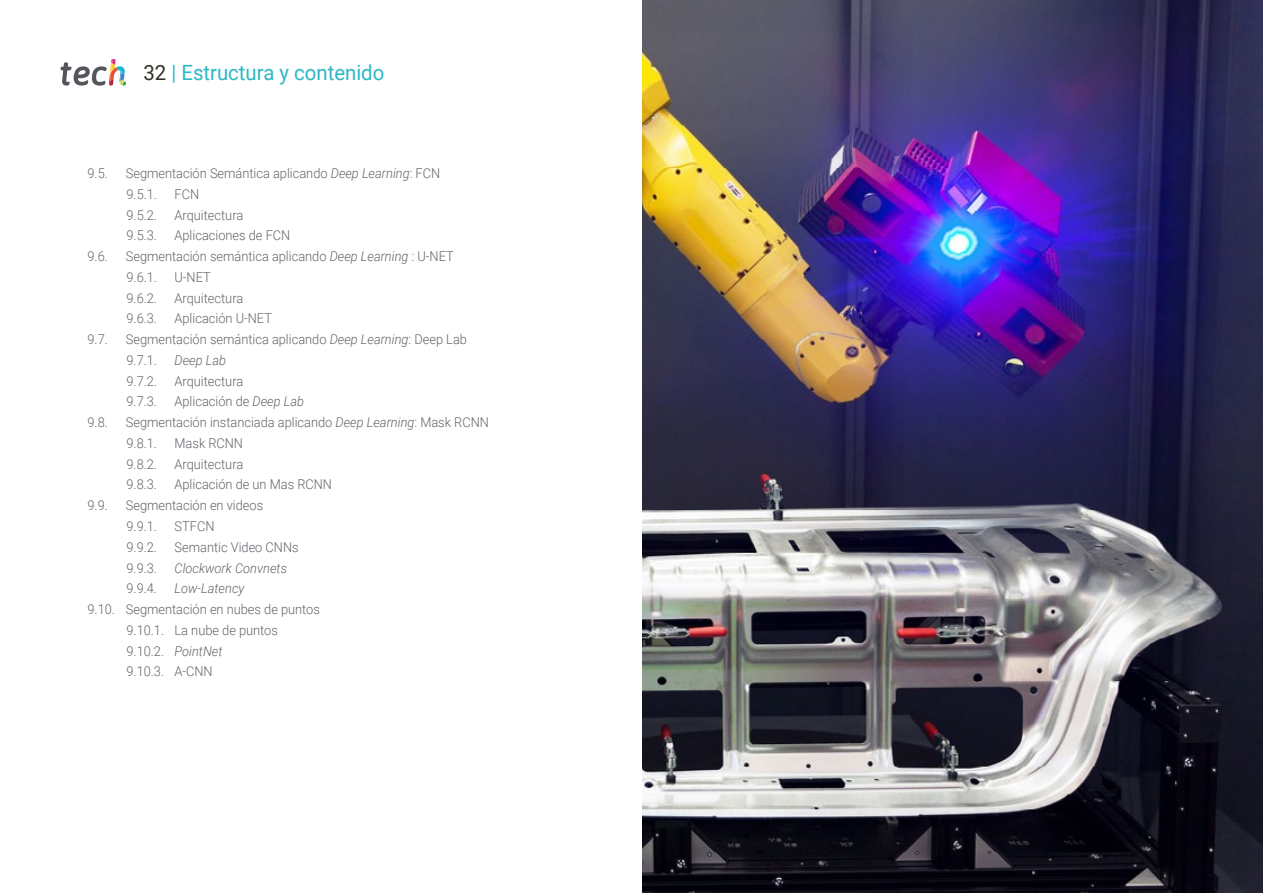
<style>
.page{position:relative;width:1263px;height:893px;background:#fff}
.page>*{position:absolute;margin:0;border:0;box-sizing:border-box;transform-origin:0 0}
.t1{font:21px "Roboto";color:#2db8c5}
.t2{font:300 13.5px/20.7px "Roboto";color:#61646a;scale:.95 1}
.t3{font:italic 300 13.5px "Roboto";color:#61646a;scale:.95 1}
.s1{color:#312e20}
.s2{font-style:italic}
</style>
<div class="page">
<svg style="left:61px;top:59px;width:65px;height:27px"></svg>
<img style="left:642px;top:0;width:621px;height:893px">
<h1 class="t1" style="left:144px;top:57px;width:242px"><span class="s1">32</span> | Estructura y contenido</h1>
<p class="t2" style="left:88px;top:163px;width:23px">9.5.</p>
<p class="t2" style="left:126px;top:163px;width:332px">Segmentación Semántica aplicando <span class="s2">Deep Learning</span>: FCN<br>9.5.1.</p>
<p class="t2" style="left:175px;top:183px;width:27px">FCN</p>
<p class="t2" style="left:127px;top:204px;width:34px">9.5.2.</p>
<p class="t2" style="left:175px;top:204px;width:74px">Arquitectura</p>
<p class="t2" style="left:127px;top:225px;width:34px">9.5.3.</p>
<p class="t2" style="left:175px;top:225px;width:123px">Aplicaciones de FCN</p>
<p class="t2" style="left:88px;top:246px;width:23px">9.6.</p>
<p class="t2" style="left:126px;top:246px;width:347px">Segmentación semántica aplicando <span class="s2">Deep Learning</span> : U-NET<br>9.6.1.</p>
<p class="t2" style="left:175px;top:266px;width:40px">U-NET</p>
<p class="t2" style="left:127px;top:287px;width:34px">9.6.2.</p>
<p class="t2" style="left:175px;top:287px;width:74px">Arquitectura</p>
<p class="t2" style="left:127px;top:308px;width:34px">9.6.3.</p>
<p class="t2" style="left:175px;top:308px;width:104px">Aplicación U-NET</p>
<p class="t2" style="left:88px;top:329px;width:23px">9.7.</p>
<p class="t2" style="left:126px;top:329px;width:361px">Segmentación semántica aplicando <span class="s2">Deep Learning</span>: Deep Lab<br>9.7.1.</p>
<p class="t3" style="left:175px;top:351px;width:56px">Deep Lab</p>
<p class="t2" style="left:127px;top:370px;width:34px">9.7.2.</p>
<p class="t2" style="left:175px;top:370px;width:74px">Arquitectura</p>
<p class="t2" style="left:127px;top:391px;width:34px">9.7.3.</p>
<p class="t2" style="left:175px;top:391px;width:138px">Aplicación de <span class="s2">Deep Lab</span></p>
<p class="t2" style="left:88px;top:412px;width:23px">9.8.</p>
<p class="t2" style="left:126px;top:412px;width:384px">Segmentación instanciada aplicando <span class="s2">Deep Learning</span>: Mask RCNN<br>9.8.1.</p>
<p class="t2" style="left:175px;top:432px;width:74px">Mask RCNN</p>
<p class="t2" style="left:127px;top:453px;width:34px">9.8.2.</p>
<p class="t2" style="left:175px;top:453px;width:74px">Arquitectura</p>
<p class="t2" style="left:127px;top:474px;width:34px">9.8.3.</p>
<p class="t2" style="left:175px;top:474px;width:167px">Aplicación de un Mas RCNN</p>
<p class="t2" style="left:88px;top:495px;width:23px">9.9.</p>
<p class="t2" style="left:126px;top:495px;width:146px">Segmentación en videos<br>9.9.1.</p>
<p class="t2" style="left:175px;top:515px;width:43px">STFCN</p>
<p class="t2" style="left:127px;top:536px;width:34px">9.9.2.</p>
<p class="t2" style="left:175px;top:536px;width:132px">Semantic Video CNNs</p>
<p class="t2" style="left:127px;top:557px;width:34px">9.9.3.</p>
<p class="t3" style="left:175px;top:558px;width:120px">Clockwork Convnets</p>
<p class="t2" style="left:127px;top:578px;width:34px">9.9.4.</p>
<p class="t3" style="left:175px;top:579px;width:75px">Low-Latency</p>
<p class="t2" style="left:127px;top:598px;width:205px;text-indent:-39px">9.10. Segmentación en nubes de puntos<br>9.10.1. La nube de puntos<br>9.10.2. <span class="s2">PointNet<br></span>9.10.3. A-CNN</p>
</div>
